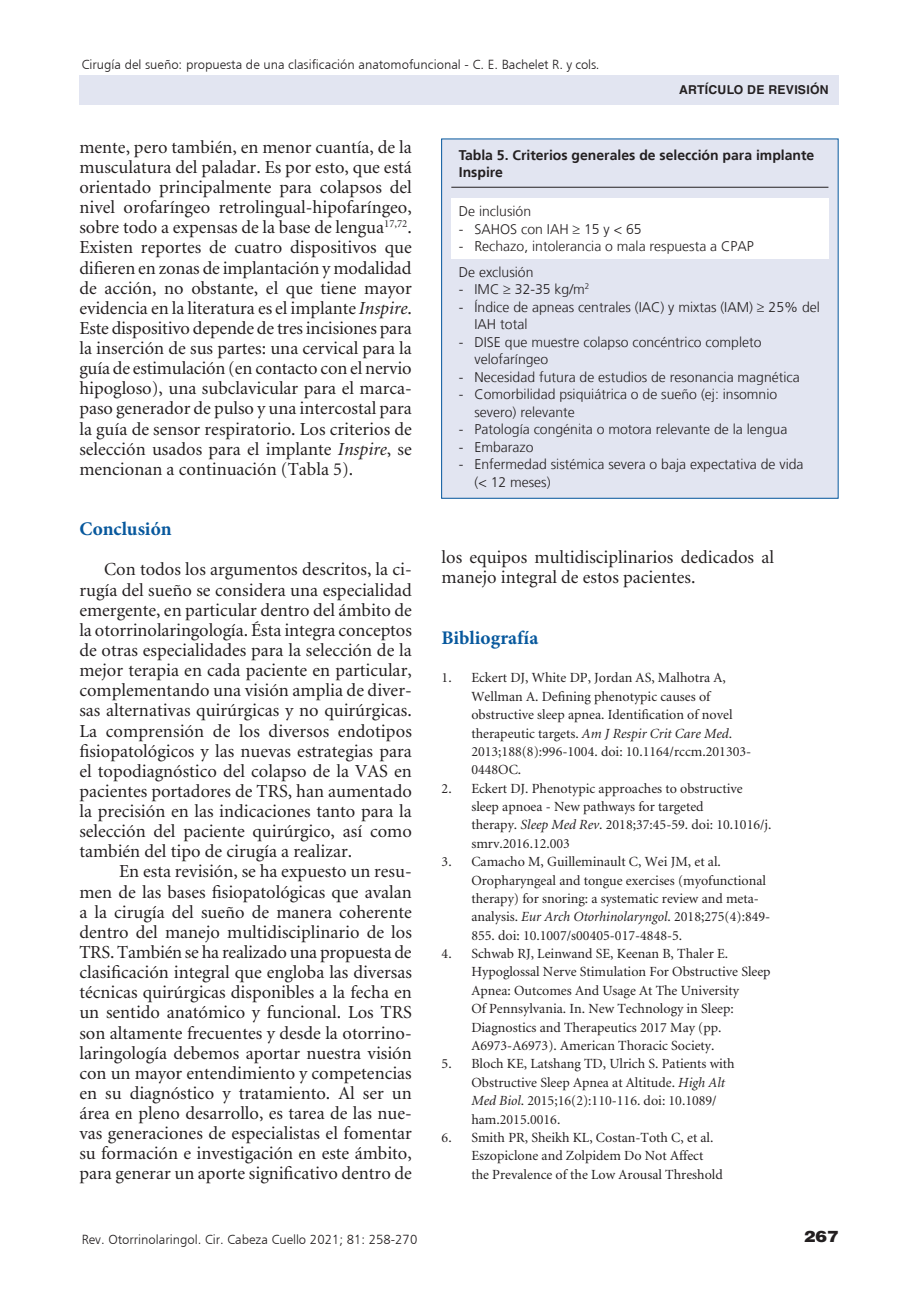
<style>
.page{position:relative;width:918px;height:1315px;background:#fff}
.page>*{position:absolute;margin:0;border:0;box-sizing:border-box;transform-origin:0 0}
._5-subtitulo{font:700 19.25px "Minion Pro";color:#07589d}
._1texto{font:18.38px/20.1px "Minion";color:#231f20;text-align:justify}
.t1{font:900 15.75px "Helvetica LT Std";color:#231f20;scale:1.1 1}
._8-bibliografia{font:14px/18.4px "Minion";color:#231f20}
._7-tabla{font:300 14px/17.5px "Frutiger LT";color:#231f20}
._7-tabla-2{font:700 14px/17.5px "Frutiger LT";color:#231f20}
.t2{font:13.12px "Humanist 777 BT Light B";color:#231f20}
.t3{font:700 12.25px "Helvetica LT Std";color:#231f20}
.s1{font-style:italic}
</style>
<div class="page">
<div style="left:79px;top:75px;width:759px;height:30px;background:#e2e5f1"></div>
<div style="left:441px;top:139px;width:397px;height:359px;background:#e2e5f1"></div>
<div style="left:451px;top:198px;width:377px;height:60px;background:#fff"></div>
<hr style="left:451px;top:187px;width:377px;height:1px;background:#231f20">
<div style="left:441px;top:138px;width:397px;height:361px;border:1px solid #07589d"></div>
<p class="t2" style="left:82px;top:56px;width:519px">Cirugía del sueño: propuesta de una clasificación anatomofuncional - C. E. Bachelet R. y cols.</p>
<p class="t3" style="left:679px;top:82px;width:18px">ARTÍCULO</p>
<p class="t3" style="left:747px;top:82px;width:39px">DE REVISIÓN</p>
<p class="_1texto" style="left:79px;top:137px;width:334px">mente, pero también, en menor cuantía, de la musculatura del paladar. Es por esto, que está orientado principalmente para colapsos del nivel orofaríngeo retrolingual-hipofaríngeo, sobre todo a expensas de la base de lengua<sup>17,72</sup>.<br>Existen reportes de cuatro dispositivos que difieren en zonas de implantación y modalidad de acción, no obstante, el que tiene mayor evidencia en la literatura es el implante <span class="s1">Inspire</span>.<br>Este dispositivo depende de tres incisiones para la inserción de sus partes: una cervical para la guía de estimulación (en contacto con el nervio hipogloso), una subclavicular para el marca&shy;paso generador de pulso y una intercostal para la guía de sensor respiratorio. Los criterios de selección usados para el implante <span class="s1">Inspire</span>, se mencionan a continuación (Tabla 5).</p>
<p class="_5-subtitulo" style="left:79px;top:515px;width:94px">Conclusión</p>
<p class="_1texto" style="left:79px;top:560px;width:334px;text-indent:25px">Con todos los argumentos descritos, la ci&shy;rugía del sueño se considera una especialidad emergente, en particular dentro del ámbito de la otorrinolaringología. Ésta integra conceptos de otras especialidades para la selección de la mejor terapia en cada paciente en particular, complementando una visión amplia de diver&shy;sas alternativas quirúrgicas y no quirúrgicas.<br>La comprensión de los diversos endotipos fisiopatológicos y las nuevas estrategias para el topodiagnóstico del colapso de la VAS en pacientes portadores de TRS, han aumentado la precisión en las indicaciones tanto para la selección del paciente quirúrgico, así como también del tipo de cirugía a realizar.</p>
<p class="_1texto" style="left:79px;top:862px;width:334px;text-indent:40px">En esta revisión, se ha expuesto un resu&shy;men de las bases fisiopatológicas que avalan a la cirugía del sueño de manera coherente dentro del manejo multidisciplinario de los TRS. También se ha realizado una propuesta de clasificación integral que engloba las diversas técnicas quirúrgicas disponibles a la fecha en un sentido anatómico y funcional. Los TRS son altamente frecuentes y desde la otorrino&shy;laringología debemos aportar nuestra visión con un mayor entendimiento y competencias en su diagnóstico y tratamiento. Al ser un área en pleno desarrollo, es tarea de las nue&shy;vas generaciones de especialistas el fomentar su formación e investigación en este ámbito, para generar un aporte significativo dentro de</p>
<p class="t2" style="left:82px;top:1231px;width:337px">Rev. Otorrinolaringol. Cir. Cabeza Cuello 2021; 81: 258-270</p>
<p class="_7-tabla-2" style="left:459px;top:146px;width:357px">Tabla 5. Criterios generales de selección para implante<br>Inspire</p>
<p class="_7-tabla" style="left:459px;top:203px;width:74px">De inclusión</p>
<p class="_7-tabla" style="left:459px;top:220px;width:184px">- SAHOS con IAH ≥ 15 y &lt; 65</p>
<p class="_7-tabla" style="left:459px;top:238px;width:297px">- Rechazo, intolerancia o mala respuesta a CPAP</p>
<p class="_7-tabla" style="left:459px;top:263px;width:76px">De exclusión</p>
<p class="_7-tabla" style="left:459px;top:281px;width:132px">- IMC ≥ 32-35 kg/m<sup>2</sup></p>
<p class="_7-tabla" style="left:474px;top:298px;width:347px;text-indent:-16px">- Índice de apneas centrales (IAC) y mixtas (IAM) ≥ 25% del<br>IAH total</p>
<p class="_7-tabla" style="left:474px;top:333px;width:289px;text-indent:-16px">- DISE que muestre colapso concéntrico completo velofaríngeo</p>
<p class="_7-tabla" style="left:459px;top:368px;width:342px">- Necesidad futura de estudios de resonancia magnética</p>
<p class="_7-tabla" style="left:474px;top:386px;width:304px;text-indent:-16px">- Comorbilidad psiquiátrica o de sueño (ej: insomnio severo) relevante</p>
<p class="_7-tabla" style="left:459px;top:421px;width:330px">- Patología congénita o motora relevante de la lengua</p>
<p class="_7-tabla" style="left:459px;top:438px;width:76px">- Embarazo</p>
<p class="_7-tabla" style="left:474px;top:456px;width:330px;text-indent:-16px">- Enfermedad sistémica severa o baja expectativa de vida (&lt; 12 meses)</p>
<p class="_1texto" style="left:441px;top:548px;width:334px">los equipos multidisciplinarios dedicados al manejo integral de estos pacientes.</p>
<p class="_5-subtitulo" style="left:441px;top:624px;width:98px">Bibliografía</p>
<p class="_8-bibliografia" style="left:471px;top:669px;width:281px;text-indent:-30px">1. Eckert DJ, White DP, Jordan AS, Malhotra A, Wellman A. Defining phenotypic causes of obstructive sleep apnea. Identification of novel therapeutic targets. <span class="s1">Am J Respir Crit Care Med</span>.<br>2013;188(8):996-1004. doi: 10.1164/rccm.201303- 0448OC.</p>
<p class="_8-bibliografia" style="left:471px;top:779px;width:302px;text-indent:-30px">2. Eckert DJ. Phenotypic approaches to obstructive sleep apnoea - New pathways for targeted<br>therapy. <span class="s1">Sleep Med Rev</span>. 2018;37:45-59. doi: 10.1016/j. smrv.2016.12.003</p>
<p class="_8-bibliografia" style="left:471px;top:853px;width:300px;text-indent:-30px">3. Camacho M, Guilleminault C, Wei JM, et al.<br>Oropharyngeal and tongue exercises (myofunctional therapy) for snoring: a systematic review and meta&shy;analysis. <span class="s1">Eur Arch Otorhinolaryngol</span>. 2018;275(4):849- 855. doi: 10.1007/s00405-017-4848-5.</p>
<p class="_8-bibliografia" style="left:471px;top:945px;width:301px;text-indent:-30px">4. Schwab RJ, Leinwand SE, Keenan B, Thaler E.<br>Hypoglossal Nerve Stimulation For Obstructive Sleep Apnea: Outcomes And Usage At The University<br>Of Pennsylvania. In. New Technology in Sleep:<br>Diagnostics and Therapeutics 2017 May (pp.<br>A6973-A6973). American Thoracic Society.</p>
<p class="_8-bibliografia" style="left:471px;top:1055px;width:265px;text-indent:-30px">5. Bloch KE, Latshang TD, Ulrich S. Patients with Obstructive Sleep Apnea at Altitude. <span class="s1">High Alt Med Biol</span>. 2015;16(2):110-116. doi: 10.1089/ ham.2015.0016.</p>
<p class="_8-bibliografia" style="left:471px;top:1128px;width:253px;text-indent:-30px">6. Smith PR, Sheikh KL, Costan-Toth C, et al.<br>Eszopiclone and Zolpidem Do Not Affect the Prevalence of the Low Arousal Threshold</p>
<p class="t1" style="left:804px;top:1226px;width:33px">267</p>
</div>
